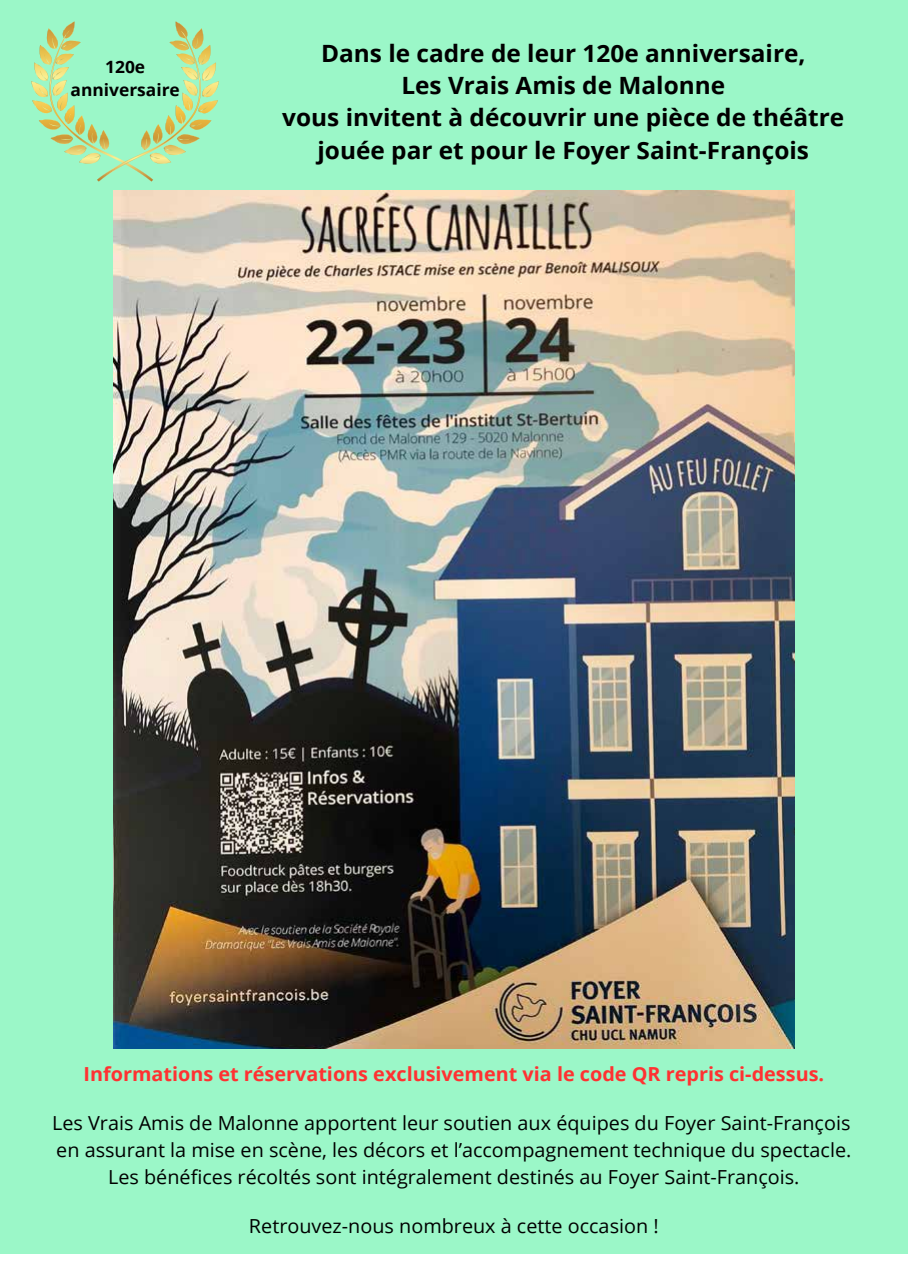
<style>
.page{position:relative;width:908px;height:1276px;background:#fff}
.page>*{position:absolute;margin:0;border:0;box-sizing:border-box;transform-origin:0 0}
.t1{font:700 23.8px/32.4px "Open Sans";color:#000;text-align:center}
.t2{font:19.3px/26.8px "Open Sans";color:#000;text-align:center}
.t3{font:700 19.3px "Open Sans";color:#ff3131}
.t4{font:700 17px/23.4px "Open Sans";color:#000;text-align:center}
</style>
<div class="page">
<div style="left:0;top:0;width:907px;height:1253px;background:#9bf7c8"></div>
<svg style="left:31px;top:22px;width:188px;height:159px"></svg>
<img style="left:113px;top:191px;width:681px;height:857px">
<p class="t4" style="left:71px;top:55px;width:111px">120e anniversaire</p>
<p class="t1" style="left:282px;top:36px;width:563px">Dans le cadre de leur 120e anniversaire,<br>Les Vrais Amis de Malonne<br>vous invitent à découvrir une pièce de théâtre jouée par et pour le Foyer Saint-François</p>
<p class="t3" style="left:83px;top:1060px;width:741px">Informations et réservations exclusivement via le code QR repris ci-dessus.</p>
<p class="t2" style="left:52px;top:1109px;width:800px">Les Vrais Amis de Malonne apportent leur soutien aux équipes du Foyer Saint-François en assurant la mise en scène, les décors et l’accompagnement technique du spectacle.<br>Les bénéfices récoltés sont intégralement destinés au Foyer Saint-François.</p>
<p class="t2" style="left:249px;top:1212px;width:411px">Retrouvez-nous nombreux à cette occasion !</p>
</div>
